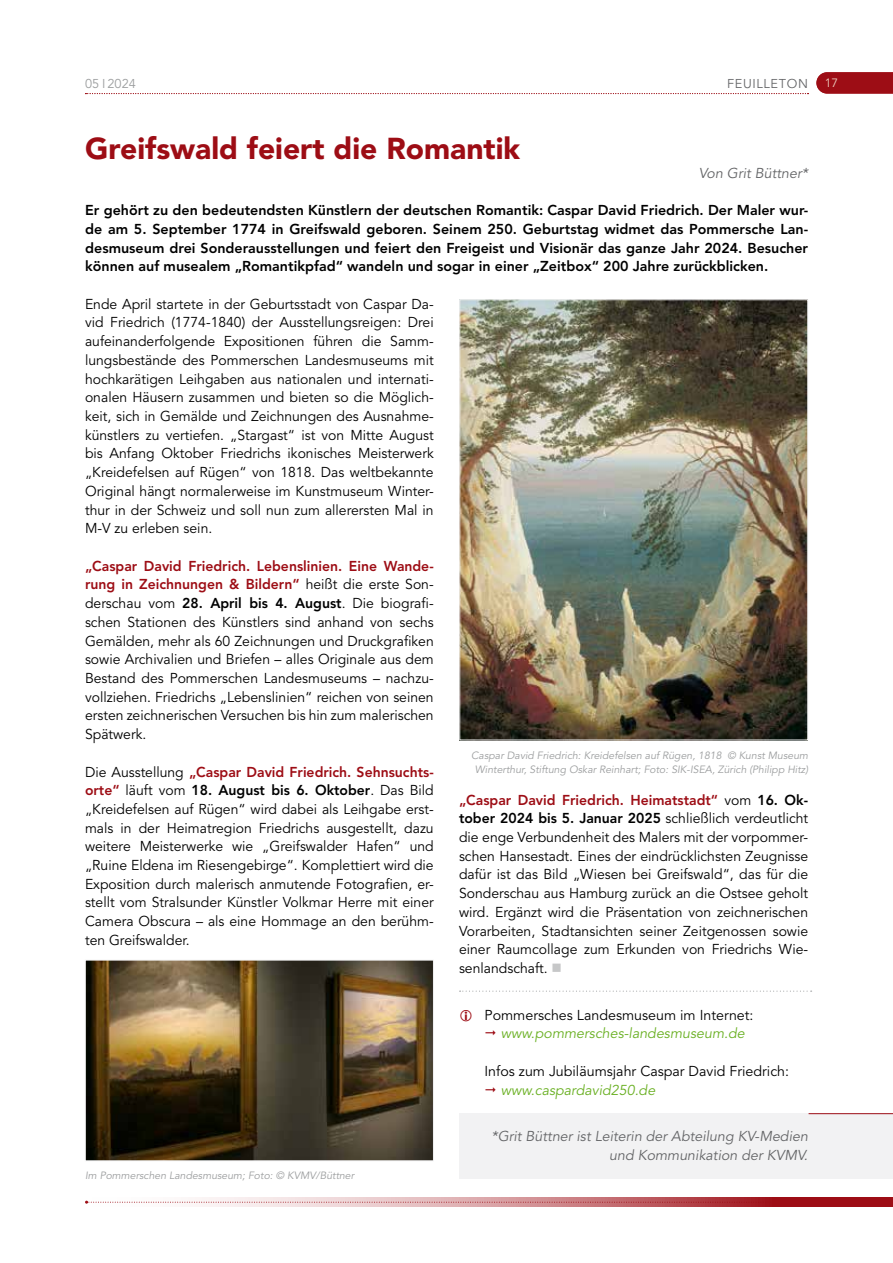
<style>
.page{position:relative;width:893px;height:1263px;background:#fff}
.page>*{position:absolute;margin:0;border:0;box-sizing:border-box;transform-origin:0 0}
.t1{font:900 30px "Avenir LT Std";color:#9d0d15}
.t2{font:14.25px/18.8px "Avenir LT Std";color:#000;text-align:justify}
.t3{font:800 14.25px/18.8px "Avenir LT Std";color:#000;text-align:justify}
.t4{font:italic 14.25px/18.8px "Avenir LT Std";color:#646567;text-align:right}
.t5{font:italic 14.25px "Avenir LT Std";color:#6ab023}
.t6{font:12.75px "Avenir LT Std";letter-spacing:.05em;color:#646567}
.t7{font:12.75px "Avenir LT Std";color:#9c9e9f}
.t8{font:12px "Avenir LT Std";color:#eccdbe}
.t9{font:italic 10.5px/13.5px "Avenir LT Std";color:#9c9e9f;text-align:center}
.s1{font-weight:800;color:#9d0d15}
.s2{font-weight:800}
.s3{color:#c6c7c8}
</style>
<div class="page">
<svg style="left:86px;top:1197px;width:807px;height:10px"></svg>
<svg style="left:85px;top:1201px;width:808px;height:3px;background:#cc8488"></svg>
<svg style="left:816px;top:72px;width:77px;height:22px;background:#a1181f"></svg>
<svg style="left:85px;top:93px;width:723px;height:1px"></svg>
<div style="left:459px;top:1113px;width:434px;height:66px;background:#f2f2f3"></div>
<hr style="left:809px;top:1113px;width:84px;height:1px;background:#9d0d15">
<svg style="left:460px;top:990px;width:352px;height:2px"></svg>
<img style="left:461px;top:301px;width:345px;height:437px">
<div style="left:459px;top:299px;width:349px;height:441px;border:1px solid #f2f2f3"></div>
<img style="left:87px;top:962px;width:345px;height:197px">
<div style="left:85px;top:960px;width:349px;height:201px;border:1px solid #f2f2f3"></div>
<p class="t7" style="left:85px;top:77px;width:52px">05 I 2024</p>
<p class="t8" style="left:825px;top:76px;width:15px">17</p>
<p class="t6" style="left:727px;top:77px;width:82px">FEUILLETON</p>
<h1 class="t1" style="left:85px;top:130px;width:436px">Greifswald feiert die Romantik</h1>
<p class="t4" style="left:699px;top:164px;width:111px">Von Grit Büttner*</p>
<p class="t3" style="left:85px;top:201px;width:724px">Er gehört zu den bedeutendsten Künstlern der deutschen Romantik: Caspar David Friedrich. Der Maler wur&shy;de am 5. September 1774 in Greifswald geboren. Seinem 250. Geburtstag widmet das Pommersche Lan&shy;desmuseum drei Sonderausstellungen und feiert den Freigeist und Visionär das ganze Jahr 2024. Besucher können auf musealem „Romantikpfad“ wandeln und sogar in einer „Zeitbox“ 200 Jahre zurückblicken.</p>
<p class="t2" style="left:85px;top:295px;width:350px">Ende April startete in der Geburtsstadt von Caspar Da&shy;vid Friedrich (1774-1840) der Ausstellungsreigen: Drei aufeinanderfolgende Expositionen führen die Samm&shy;lungsbestände des Pommerschen Landesmuseums mit hochkarätigen Leihgaben aus nationalen und internati&shy;onalen Häusern zusammen und bieten so die Möglich&shy;keit, sich in Gemälde und Zeichnungen des Ausnahme&shy;künstlers zu vertiefen. „Stargast“ ist von Mitte August bis Anfang Oktober Friedrichs ikonisches Meisterwerk „Kreidefelsen auf Rügen“ von 1818. Das weltbekannte Original hängt normalerweise im Kunstmuseum Winter&shy;thur in der Schweiz und soll nun zum allerersten Mal in M-V zu erleben sein.</p>
<p class="t2" style="left:85px;top:557px;width:350px"><span class="s1">„Caspar David Friedrich. Lebenslinien. Eine Wande&shy;rung in Zeichnungen &amp; Bildern“</span> heißt die erste Son&shy;derschau vom <span class="s2">28. April bis 4. August</span>. Die biografi&shy;schen Stationen des Künstlers sind anhand von sechs Gemälden, mehr als 60 Zeichnungen und Druckgrafiken sowie Archivalien und Briefen – alles Originale aus dem Bestand des Pommerschen Landesmuseums – nachzu&shy;vollziehen. Friedrichs „Lebenslinien“ reichen von seinen ersten zeichnerischen Versuchen bis hin zum malerischen Spätwerk.</p>
<p class="t2" style="left:85px;top:763px;width:350px">Die Ausstellung <span class="s1">„Caspar David Friedrich. Sehnsuchts&shy;orte“</span> läuft vom <span class="s2">18. August bis 6. Oktober</span>. Das Bild „Kreidefelsen auf Rügen“ wird dabei als Leihgabe erst&shy;mals in der Heimatregion Friedrichs ausgestellt, dazu weitere Meisterwerke wie „Greifswalder Hafen“ und „Ruine Eldena im Riesengebirge“. Komplettiert wird die Exposition durch malerisch anmutende Fotografien, er&shy;stellt vom Stralsunder Künstler Volkmar Herre mit einer Camera Obscura – als eine Hommage an den berühm&shy;ten Greifswalder.</p>
<p class="t9" style="left:471px;top:749px;width:338px">Caspar David Friedrich: Kreidefelsen auf Rügen, 1818 © Kunst Museum<br>Winterthur, Stiftung Oskar Reinhart; Foto: SIK-ISEA, Zürich (Philipp Hitz)</p>
<p class="t2" style="left:459px;top:791px;width:351px"><span class="s1">„Caspar David Friedrich. Heimatstadt“</span> vom <span class="s2">16. Ok&shy;tober 2024 bis 5. Januar 2025</span> schließlich verdeutlicht die enge Verbundenheit des Malers mit der vorpommer&shy;schen Hansestadt. Eines der eindrücklichsten Zeugnisse dafür ist das Bild „Wiesen bei Greifswald“, das für die Sonderschau aus Hamburg zurück an die Ostsee geholt wird. Ergänzt wird die Präsentation von zeichnerischen Vorarbeiten, Stadtansichten seiner Zeitgenossen sowie einer Raumcollage zum Erkunden von Friedrichs Wie&shy;senlandschaft. <span class="s3">■</span></p>
<p class="t2" style="left:485px;top:1006px;width:270px">Pommersches Landesmuseum im Internet:</p>
<p class="t5" style="left:501px;top:1025px;width:245px">www.pommersches-landesmuseum.de</p>
<p class="t2" style="left:485px;top:1062px;width:306px">Infos zum Jubiläumsjahr Caspar David Friedrich:</p>
<p class="t5" style="left:501px;top:1081px;width:156px">www.caspardavid250.de</p>
<p class="t9" style="left:85px;top:1169px;width:271px">Im Pommerschen Landesmuseum; Foto: © KVMV/Büttner</p>
<p class="t4" style="left:491px;top:1127px;width:318px">*Grit Büttner ist Leiterin der Abteilung KV-Medien und Kommunikation der KVMV.</p>
</div>
